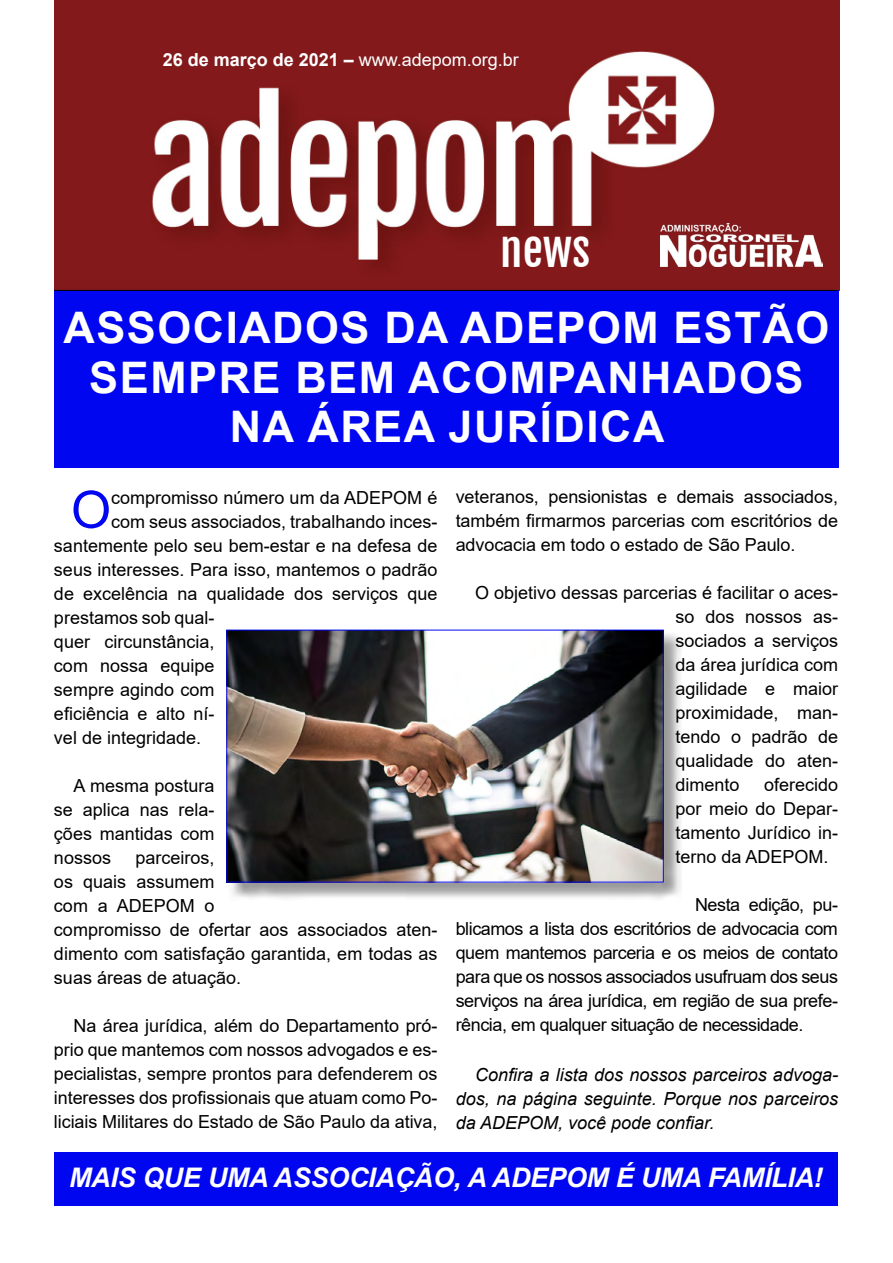
<style>
.page{position:relative;width:893px;height:1263px;background:#fff}
.page>*{position:absolute;margin:0;border:0;box-sizing:border-box;transform-origin:0 0}
.t1{font:51.6px "Arial";color:#0006f0}
.t2{font:45px "Fjalla One";color:#fff}
.t3{font:700 43.5px/49.5px "Arial";letter-spacing:.035em;color:#fff;text-align:center}
.t4{font:italic 700 27px "Arial";letter-spacing:-.01em;color:#fff}
.t5{font:18px/24px "Arial";color:#000;text-align:justify}
.t6{font:italic 18px/24px "Arial";color:#000;text-align:justify}
.t7{font:18px "Arial";color:#fff}
.s1{font-weight:700}
</style>
<div class="page">
<img style="left:54px;top:0;width:785px;height:290px">
<div style="left:54px;top:290px;width:785px;height:178px;background:#0006f0"></div>
<img style="left:660px;top:224px;width:163px;height:42px">
<hr style="left:54px;top:290px;width:784px;height:1px;background:#000">
<div style="left:228px;top:632px;width:454px;height:269px;background:#000;opacity:.4"></div>
<img style="left:229px;top:632px;width:432px;height:248px">
<div style="left:54px;top:1152px;width:784px;height:54px;background:#0006f0"></div>
<p class="t7" style="left:163px;top:47px;width:358px"><span class="s1">26 de março de 2021 –</span> www.adepom.org.br</p>
<h2 class="t2" style="left:500px;top:221px;width:92px">NEWS</h2>
<h3 class="t3" style="left:63px;top:304px;width:767px">ASSOCIADOS DA ADEPOM ESTÃO<br>SEMPRE BEM ACOMPANHADOS<br>NA ÁREA JURÍDICA</h3>
<h1 class="t1" style="left:71px;top:474px;width:42px">O</h1>
<p class="t5" style="left:111px;top:485px;width:328px">compromisso número um da ADEPOM é</p>
<p class="t5" style="left:456px;top:485px;width:384px">veteranos, pensionistas e demais associados, também firmarmos parcerias com escritórios de advocacia em todo o estado de São Paulo.</p>
<p class="t5" style="left:675px;top:581px;width:164px;text-indent:-200px">O objetivo dessas parcerias é facilitar o aces&shy;so dos nossos as&shy;sociados a serviços da área jurídica com agilidade e maior proximidade, man&shy;tendo o padrão de qualidade do aten&shy;dimento</p>
<p class="t5" style="left:111px;top:509px;width:328px">com seus associados, trabalhando inces-</p>
<p class="t5" style="left:54px;top:533px;width:385px">santemente pelo seu bem-estar e na defesa de</p>
<p class="t5" style="left:54px;top:557px;width:385px">seus interesses. Para isso, mantemos o padrão</p>
<p class="t5" style="left:54px;top:581px;width:385px">de excelência na qualidade dos serviços que</p>
<p class="t5" style="left:54px;top:605px;width:162px">prestamos sob qual-</p>
<p class="t5" style="left:54px;top:629px;width:162px">quer circunstância,</p>
<p class="t5" style="left:54px;top:653px;width:162px">com nossa equipe</p>
<p class="t5" style="left:54px;top:677px;width:162px">sempre agindo com</p>
<p class="t5" style="left:54px;top:701px;width:162px">eficiência e alto ní-</p>
<p class="t5" style="left:54px;top:725px;width:149px">vel de integridade.</p>
<p class="t5" style="left:54px;top:773px;width:162px;text-indent:19px">A mesma postura se aplica nas rela&shy;ções mantidas com nossos</p>
<p class="t5" style="left:675px;top:773px;width:164px;text-indent:88px">oferecido por meio do Depar&shy;tamento Jurídico in&shy;terno da ADEPOM.</p>
<p class="t5" style="left:456px;top:893px;width:384px;text-indent:239px">Nesta edição, pu&shy;blicamos a lista dos escritórios de advocacia com quem mantemos parceria e os meios de contato para que os nossos associados usufruam dos seus serviços na área jurídica, em região de sua prefe&shy;rência, em qualquer situação de necessidade.</p>
<p class="t6" style="left:456px;top:1063px;width:384px;text-indent:20px">Confira a lista dos nossos parceiros advoga&shy;dos, na página seguinte. Porque nos parceiros da ADEPOM, você pode confiar.</p>
<h3 class="t4" style="left:69px;top:1159px;width:755px">MAIS QUE UMA ASSOCIAÇÃO, A ADEPOM É UMA FAMÍLIA!</h3>
<p class="t5" style="left:54px;top:845px;width:385px;text-align:left;text-indent:82px">parceiros,<br>os quais assumem<br>com a ADEPOM o<br>compromisso de ofertar aos associados aten&shy;dimento com satisfação garantida, em todas as suas áreas de atuação.</p>
<p class="t5" style="left:54px;top:1013px;width:385px;text-indent:19px">Na área jurídica, além do Departamento pró&shy;prio que mantemos com nossos advogados e es&shy;pecialistas, sempre prontos para defenderem os interesses dos profissionais que atuam como Po&shy;liciais Militares do Estado de São Paulo da ativa,</p>
</div>
